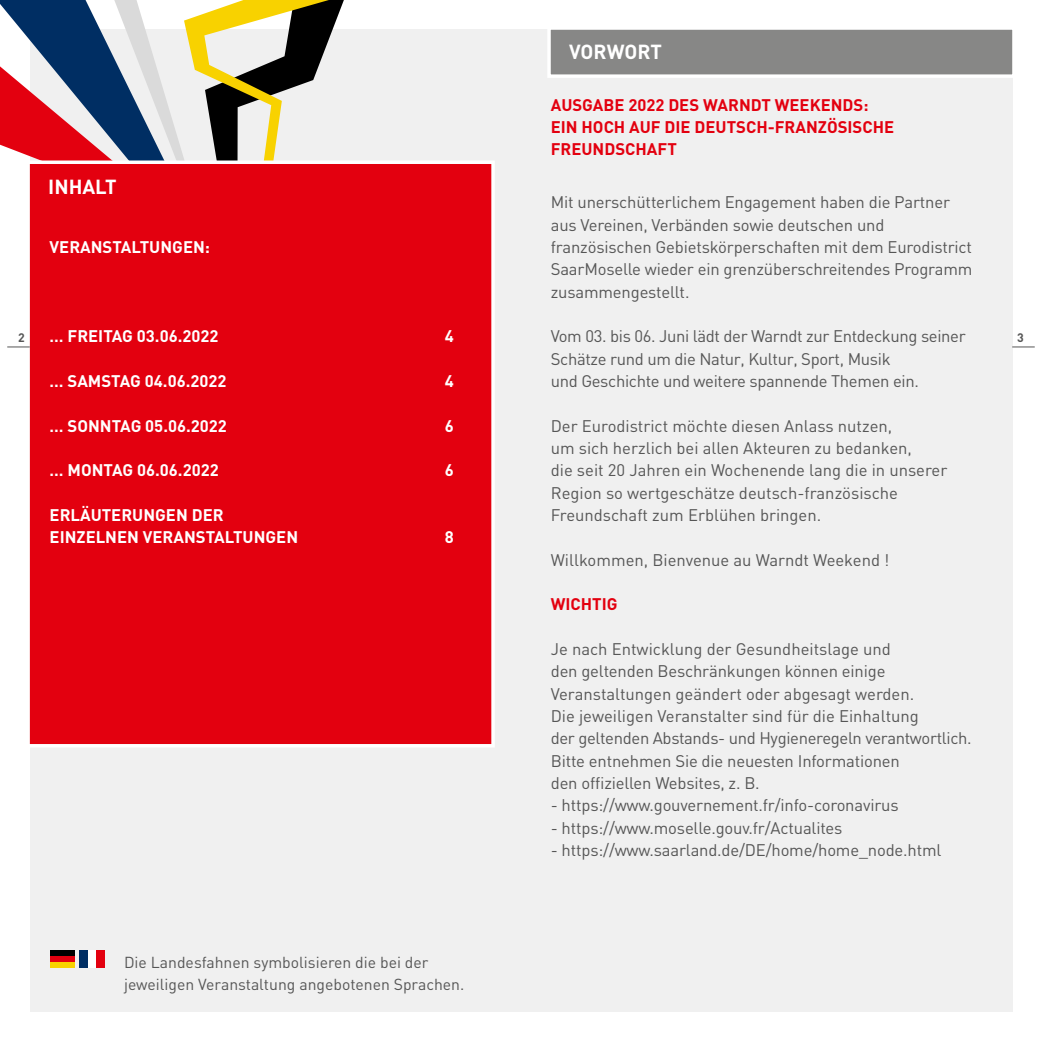
<style>
.page{position:relative;width:1042px;height:1042px;background:#fff}
.page>*{position:absolute;margin:0;border:0;box-sizing:border-box;transform-origin:0 0}
.t1{font:700 20.12px "DIN";color:#fff}
.t2{font:16.62px/22.4px "DIN";letter-spacing:-.01em;color:#565656}
.t3{font:700 16.62px/22.4px "DIN";color:#fff}
.t4{font:700 16.62px/22.4px "DIN";color:#e3000f}
.t5{font:15.75px/22.4px "DIN";color:#565656}
.t6{font:700 12.25px "DIN";color:#565656}
</style>
<div class="page">
<div style="left:30px;top:30px;width:982px;height:982px;background:#f0f0f0"></div>
<svg style="left:1012px;top:347px;width:22px;height:1px"></svg>
<svg style="left:545px;top:29px;width:468px;height:51px"></svg>
<svg style="left:0;top:0;width:344px;height:159px"></svg>
<div style="left:25px;top:159px;width:470px;height:588px;background:#e3000f"></div>
<svg style="left:7px;top:347px;width:23px;height:1px"></svg>
<div style="left:96px;top:949px;width:8px;height:18px;background:#e3000f"></div>
<div style="left:88px;top:949px;width:8px;height:18px;background:#fff"></div>
<div style="left:79px;top:949px;width:9px;height:18px;background:#002e63"></div>
<div style="left:50px;top:961px;width:24px;height:6px;background:#f8d200"></div>
<div style="left:50px;top:955px;width:24px;height:6px;background:#e3000f"></div>
<div style="left:50px;top:950px;width:24px;height:5px;background:#000"></div>
<p class="t1" style="left:48px;top:173px;width:70px">INHALT</p>
<p class="t3" style="left:50px;top:235px;width:162px">VERANSTALTUNGEN:</p>
<p class="t6" style="left:18px;top:330px;width:8px">2</p>
<p class="t3" style="left:50px;top:324px;width:170px">… FREITAG 03.06.2022</p>
<p class="t3" style="left:445px;top:324px;width:11px">4</p>
<p class="t3" style="left:50px;top:369px;width:178px">… SAMSTAG 04.06.2022</p>
<p class="t3" style="left:445px;top:369px;width:11px">4</p>
<p class="t3" style="left:50px;top:414px;width:179px">… SONNTAG 05.06.2022</p>
<p class="t3" style="left:445px;top:414px;width:11px">6</p>
<p class="t3" style="left:50px;top:458px;width:171px">… MONTAG 06.06.2022</p>
<p class="t3" style="left:445px;top:458px;width:11px">6</p>
<p class="t3" style="left:50px;top:503px;width:250px">ERLÄUTERUNGEN DER<br>EINZELNEN VERANSTALTUNGEN</p>
<p class="t3" style="left:445px;top:525px;width:11px">8</p>
<p class="t5" style="left:124px;top:951px;width:342px">Die Landesfahnen symbolisieren die bei der jeweiligen Veranstaltung angebotenen Sprachen.</p>
<p class="t1" style="left:569px;top:39px;width:94px">VORWORT</p>
<p class="t4" style="left:551px;top:93px;width:345px">AUSGABE 2022 DES WARNDT WEEKENDS:<br>EIN HOCH AUF DIE DEUTSCH-FRANZÖSISCHE<br>FREUNDSCHAFT</p>
<p class="t2" style="left:551px;top:191px;width:423px">Mit unerschütterlichem Engagement haben die Partner aus Vereinen, Verbänden sowie deutschen und französischen Gebietskörperschaften mit dem Eurodistrict SaarMoselle wieder ein grenzüberschreitendes Programm zusammengestellt.</p>
<p class="t2" style="left:551px;top:325px;width:416px">Vom 03. bis 06. Juni lädt der Warndt zur Entdeckung seiner<br>Schätze rund um die Natur, Kultur, Sport, Musik<br>und Geschichte und weitere spannende Themen ein.</p>
<p class="t2" style="left:551px;top:414px;width:398px">Der Eurodistrict möchte diesen Anlass nutzen,<br>um sich herzlich bei allen Akteuren zu bedanken,<br>die seit 20 Jahren ein Wochenende lang die in unserer Region so wertgeschätze deutsch-französische Freundschaft zum Erblühen bringen.</p>
<p class="t2" style="left:551px;top:548px;width:340px">Willkommen, Bienvenue au Warndt Weekend !</p>
<p class="t4" style="left:551px;top:592px;width:68px">WICHTIG</p>
<p class="t2" style="left:551px;top:637px;width:422px">Je nach Entwicklung der Gesundheitslage und<br>den geltenden Beschränkungen können einige Veranstaltungen geändert oder abgesagt werden.<br>Die jeweiligen Veranstalter sind für die Einhaltung<br>der geltenden Abstands- und Hygieneregeln verantwortlich.<br>Bitte entnehmen Sie die neuesten Informationen<br>den offiziellen Websites, z. B.</p>
<p class="t2" style="left:551px;top:794px;width:349px">- https://www.gouvernement.fr/info-coronavirus</p>
<p class="t2" style="left:551px;top:816px;width:293px">- https://www.moselle.gouv.fr/Actualites</p>
<p class="t2" style="left:551px;top:838px;width:392px">- https://www.saarland.de/DE/home/home_node.html</p>
<p class="t6" style="left:1017px;top:330px;width:8px">3</p>
</div>
